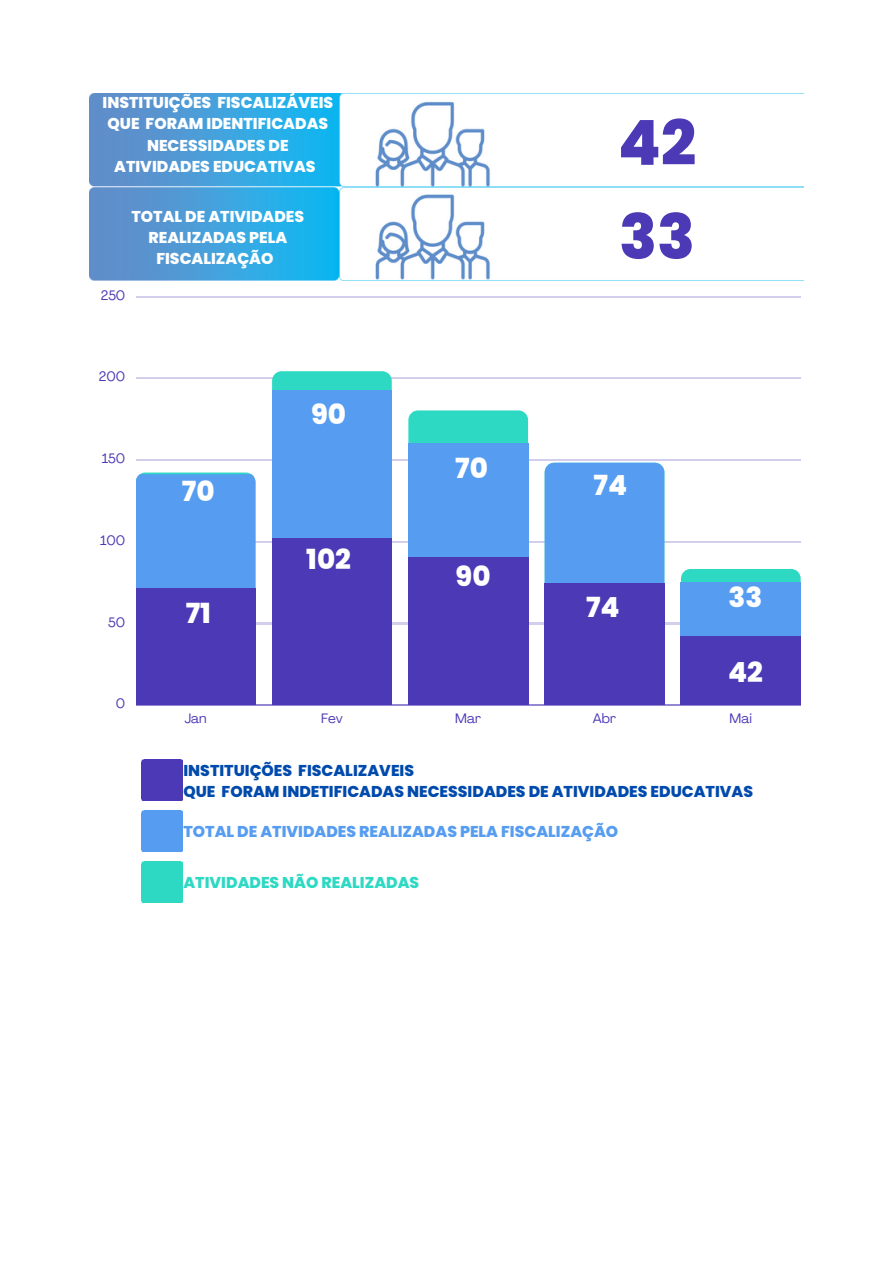
<style>
.page{position:relative;width:893px;height:1264px;background:#fff}
.page>*{position:absolute;margin:0;border:0;box-sizing:border-box;transform-origin:0 0}
.t1{font:800 62.1px/93.8px "Poppins";color:#4b39b5}
.t2{font:800 27.6px "Poppins";color:#fff}
.t3{font:800 15.75px/21.3px "Poppins";color:#fff;text-align:center}
.t4{font:800 15.75px/21.3px "Poppins";color:#004aad}
.t5{font:800 15.75px "Poppins";color:#569df1}
.t6{font:800 15.75px "Poppins";color:#2ed9c3}
.t7{font:13.5px "Agrandir";color:#4b39b5}
</style>
<div class="page">
<hr style="left:136px;top:296px;width:664px;height:1px;background:#4b39b5">
<hr style="left:136px;top:378px;width:664px;height:1px;background:#4b39b5">
<hr style="left:136px;top:459px;width:664px;height:1px;background:#4b39b5">
<hr style="left:136px;top:541px;width:664px;height:1px;background:#4b39b5">
<hr style="left:136px;top:623px;width:664px;height:1px;background:#4b39b5">
<hr style="left:136px;top:704px;width:664px;height:1px;background:#4b39b5">
<svg style="left:272px;top:371px;width:120px;height:10px"></svg>
<div style="left:408px;top:410px;width:120px;height:33px;background:#2ed9c3"></div>
<div style="left:681px;top:569px;width:119px;height:13px;background:#2ed9c3"></div>
<div style="left:136px;top:472px;width:119px;height:117px;background:#569df1"></div>
<div style="left:272px;top:391px;width:120px;height:313px;background:#569df1"></div>
<div style="left:408px;top:443px;width:120px;height:261px;background:#569df1"></div>
<div style="left:544px;top:463px;width:120px;height:121px;background:#569df1"></div>
<div style="left:681px;top:582px;width:119px;height:122px;background:#569df1"></div>
<div style="left:136px;top:589px;width:119px;height:115px;background:#4b39b5"></div>
<div style="left:272px;top:538px;width:120px;height:166px;background:#4b39b5"></div>
<div style="left:408px;top:558px;width:120px;height:146px;background:#4b39b5"></div>
<div style="left:544px;top:584px;width:120px;height:120px;background:#4b39b5"></div>
<div style="left:681px;top:636px;width:119px;height:68px;background:#4b39b5"></div>
<img style="left:89px;top:94px;width:714px;height:186px">
<hr style="left:180px;top:762px;width:3px;height:36px;background:#4b39b5">
<div style="left:144px;top:762px;width:36px;height:36px;background:#4b39b5"></div>
<hr style="left:144px;top:759px;width:36px;height:3px;background:#4b39b5">
<hr style="left:141px;top:762px;width:3px;height:36px;background:#4b39b5">
<hr style="left:144px;top:798px;width:36px;height:3px;background:#4b39b5">
<hr style="left:180px;top:813px;width:3px;height:36px;background:#569df1">
<div style="left:144px;top:813px;width:36px;height:36px;background:#569df1"></div>
<hr style="left:144px;top:810px;width:36px;height:3px;background:#569df1">
<hr style="left:141px;top:813px;width:3px;height:36px;background:#569df1">
<hr style="left:144px;top:849px;width:36px;height:3px;background:#569df1">
<hr style="left:180px;top:864px;width:3px;height:36px;background:#2ed9c3">
<div style="left:144px;top:864px;width:36px;height:36px;background:#2ed9c3"></div>
<hr style="left:144px;top:861px;width:36px;height:3px;background:#2ed9c3">
<hr style="left:141px;top:864px;width:3px;height:36px;background:#2ed9c3">
<hr style="left:144px;top:900px;width:36px;height:3px;background:#2ed9c3">
<p class="t3" style="left:102px;top:92px;width:232px">INSTITUIÇÕES FISCALIZÁVEIS<br>QUE FORAM IDENTIFICADAS<br>NECESSIDADES DE<br>ATIVIDADES EDUCATIVAS</p>
<p class="t3" style="left:131px;top:205px;width:174px">TOTAL DE ATIVIDADES<br>REALIZADAS PELA<br>FISCALIZAÇÃO</p>
<p class="t7" style="left:101px;top:289px;width:26px">250</p>
<p class="t7" style="left:99px;top:371px;width:28px">200</p>
<p class="t7" style="left:102px;top:453px;width:25px">150</p>
<p class="t7" style="left:100px;top:535px;width:27px">100</p>
<p class="t7" style="left:108px;top:616px;width:19px">50</p>
<p class="t7" style="left:116px;top:698px;width:11px">0</p>
<h2 class="t2" style="left:182px;top:472px;width:34px">70</h2>
<h2 class="t2" style="left:186px;top:594px;width:27px">71</h2>
<h2 class="t2" style="left:311px;top:394px;width:36px">90</h2>
<h2 class="t2" style="left:306px;top:540px;width:46px">102</h2>
<h2 class="t2" style="left:455px;top:449px;width:34px">70</h2>
<h2 class="t2" style="left:455px;top:557px;width:36px">90</h2>
<h1 class="t1" style="left:618px;top:96px;width:80px">42<br>33</h1>
<h2 class="t2" style="left:593px;top:466px;width:35px">74</h2>
<h2 class="t2" style="left:586px;top:588px;width:35px">74</h2>
<h2 class="t2" style="left:728px;top:578px;width:35px">33</h2>
<h2 class="t2" style="left:728px;top:653px;width:36px">42</h2>
<p class="t7" style="left:184px;top:713px;width:24px">Jan</p>
<p class="t7" style="left:321px;top:713px;width:23px">Fev</p>
<p class="t7" style="left:455px;top:713px;width:27px">Mar</p>
<p class="t7" style="left:593px;top:713px;width:25px">Abr</p>
<p class="t7" style="left:729px;top:713px;width:24px">Mai</p>
<p class="t4" style="left:183px;top:759px;width:571px">INSTITUIÇÕES FISCALIZAVEIS<br>QUE FORAM INDETIFICADAS NECESSIDADES DE ATIVIDADES EDUCATIVAS</p>
<p class="t5" style="left:183px;top:820px;width:436px">TOTAL DE ATIVIDADES REALIZADAS PELA FISCALIZAÇÃO</p>
<p class="t6" style="left:183px;top:871px;width:237px">ATIVIDADES NÃO REALIZADAS</p>
</div>
